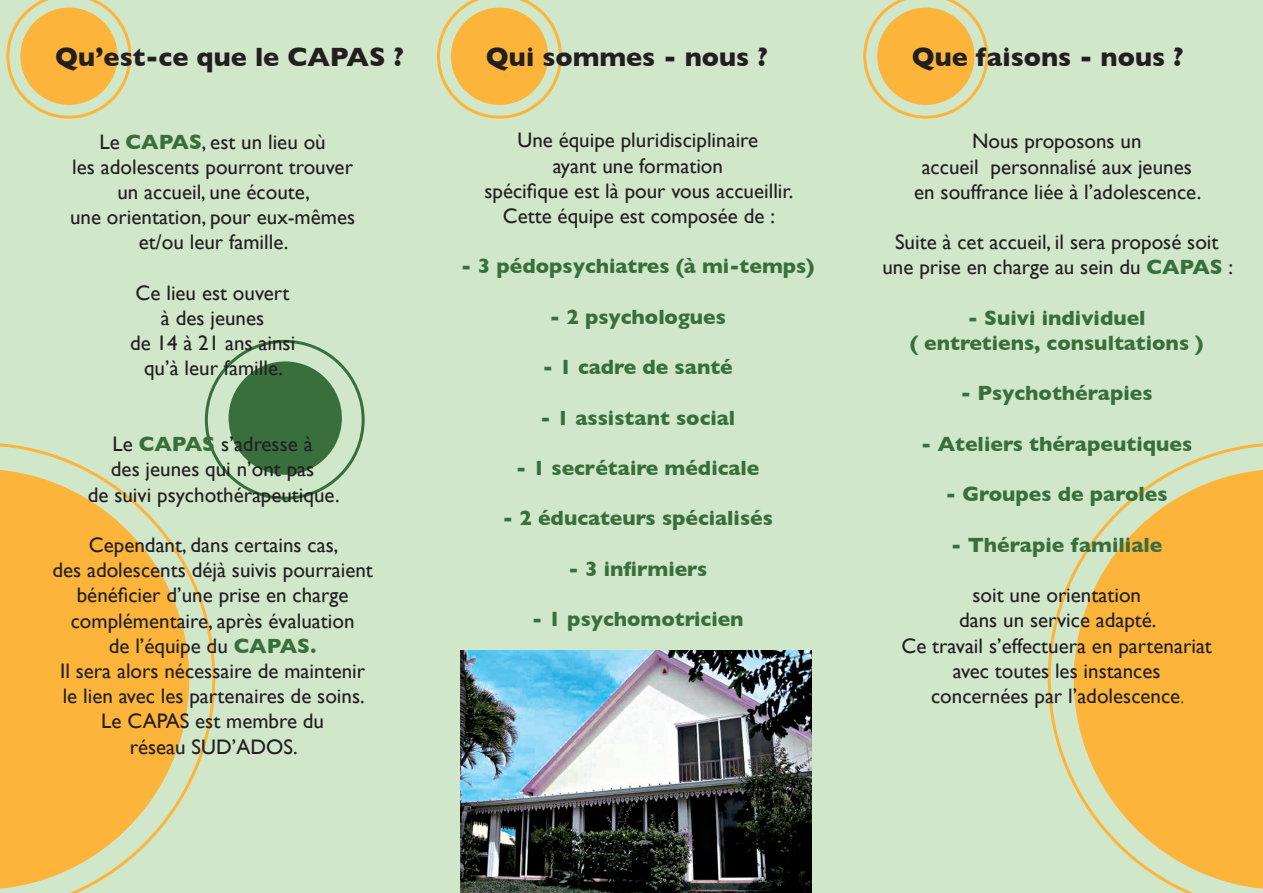
<style>
.page{position:relative;width:1263px;height:893px;background:#d0e7ca}
.page>*{position:absolute;margin:0;border:0;box-sizing:border-box;transform-origin:0 0}
.t1{font:700 27px "Gill Sans";color:#231f20}
.t2{font:21px/25.2px "Gill Sans";color:#231f20;text-align:center}
.t3{font:700 21px/25.2px "Gill Sans";color:#396f3d;text-align:center}
.s1{font-weight:700;color:#396f3d}
.s2{font-weight:300}
</style>
<div class="page">
<div style="left:229px;top:361px;width:113px;height:114px;background:#396f3d;border-radius:50%"></div>
<div style="left:205px;top:340px;width:160px;height:160px;border:3px solid #396f3d;border-radius:50%"></div>
<svg style="left:0;top:441px;width:217px;height:452px"></svg>
<svg style="left:6px;top:0;width:125px;height:119px"></svg>
<svg style="left:437px;top:0;width:125px;height:119px"></svg>
<svg style="left:863px;top:0;width:125px;height:119px"></svg>
<svg style="left:1047px;top:443px;width:216px;height:450px"></svg>
<img style="left:460px;top:651px;width:352px;height:242px">
<p class="t1" style="left:55px;top:41px;width:350px">Qu’est-ce que le CAPAS ?</p>
<p class="t2" style="left:70px;top:129px;width:287px">Le <span class="s1">CAPAS</span>, est un lieu où<br>les adolescents pourront trouver un accueil, une écoute,<br>une orientation, pour eux-mêmes et/ou leur famille.</p>
<p class="t2" style="left:130px;top:280px;width:167px">Ce lieu est ouvert à des jeunes<br>de 14 à 21 ans ainsi qu’à leur famille.</p>
<p class="t2" style="left:88px;top:431px;width:253px">Le <span class="s1">CAPAS</span> s’adresse à<br>des jeunes qui n’ont pas<br>de suivi psychothérapeutique.</p>
<p class="t2" style="left:52px;top:532px;width:322px">Cependant, dans certains cas,<br>des adolescents déjà suivis pourraient bénéficier d’une prise en charge complémentaire, après évaluation<br>de l’équipe du <span class="s1">CAPAS.<br></span>Il sera alors nécessaire de maintenir le lien avec les partenaires de soins.<br>Le CAPAS est membre du<br>réseau SUD’ADOS.</p>
<p class="t1" style="left:486px;top:41px;width:283px">Qui sommes - nous ?</p>
<p class="t2" style="left:484px;top:128px;width:310px">Une équipe pluridisciplinaire<br>ayant une formation<br>spécifique est là pour vous accueillir.<br>Cette équipe est composée de :</p>
<p class="t3" style="left:461px;top:254px;width:355px">- 3 pédopsychiatres (à mi-temps)</p>
<p class="t3" style="left:550px;top:304px;width:178px">- 2 psychologues</p>
<p class="t3" style="left:543px;top:354px;width:191px">- 1 cadre de santé</p>
<p class="t3" style="left:540px;top:405px;width:196px">- 1 assistant social</p>
<p class="t3" style="left:516px;top:455px;width:245px">- 1 secrétaire médicale</p>
<p class="t3" style="left:503px;top:506px;width:272px">- 2 éducateurs spécialisés</p>
<p class="t3" style="left:568px;top:556px;width:140px">- 3 infirmiers</p>
<p class="t3" style="left:532px;top:606px;width:213px">- 1 psychomotricien</p>
<p class="t1" style="left:912px;top:41px;width:273px">Que faisons - nous ?</p>
<p class="t2" style="left:914px;top:129px;width:289px">Nous proposons un<br>accueil personnalisé aux jeunes en souffrance liée à l’adolescence.</p>
<p class="t2" style="left:882px;top:229px;width:352px">Suite à cet accueil, il sera proposé soit une prise en charge au sein du <span class="s1">CAPAS</span> :</p>
<p class="t3" style="left:910px;top:305px;width:295px">- Suivi individuel<br>( entretiens, consultations )</p>
<p class="t3" style="left:961px;top:381px;width:193px">- Psychothérapies</p>
<p class="t3" style="left:921px;top:431px;width:272px">- Ateliers thérapeutiques</p>
<p class="t3" style="left:946px;top:481px;width:223px">- Groupes de paroles</p>
<p class="t3" style="left:951px;top:532px;width:213px">- Thérapie familiale</p>
<p class="t2" style="left:901px;top:582px;width:312px">soit une orientation<br>dans un service adapté.<br>Ce travail s’effectuera en partenariat avec toutes les instances concernées par l’adolescence<span class="s2">.</span></p>
</div>
